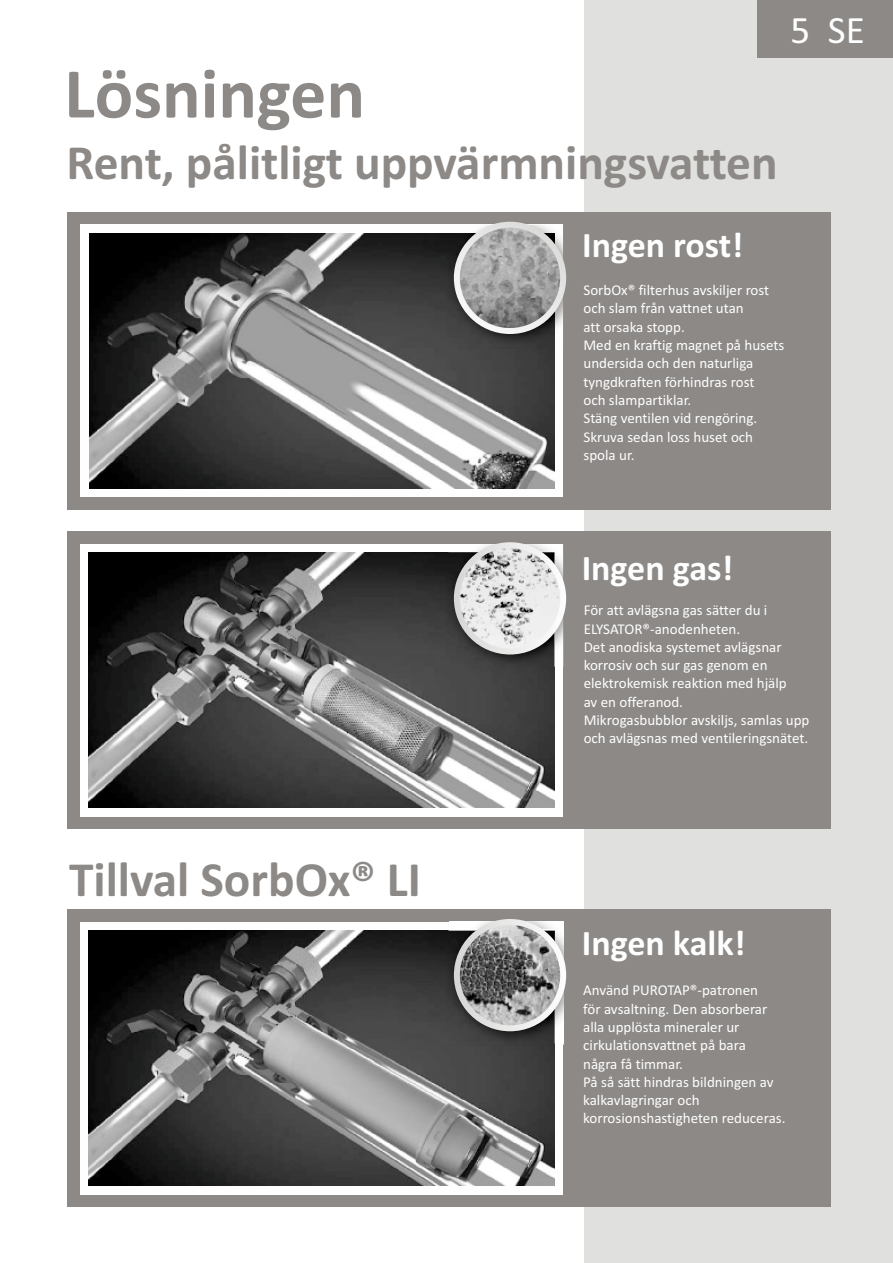
<style>
.page{position:relative;width:893px;height:1263px;background:#fff}
.page>*{position:absolute;margin:0;border:0;box-sizing:border-box;transform-origin:0 0}
.t1{font:700 72px "Calibri";color:#8c8987}
.t2{font:700 49.5px "Calibri";color:#8c8987}
.t3{font:39px "Calibri";color:#fefefe}
.t4{font:700 36px "Calibri";color:#fefefe}
.t5{font:15px/18.3px "Calibri";color:#fefefe}
</style>
<div class="page">
<div style="left:584px;top:0;width:309px;height:1263px;background:#e0e0df"></div>
<div style="left:757px;top:0;width:136px;height:57px;background:#8c8987"></div>
<div style="left:68px;top:212px;width:763px;height:298px;background:#8c8987"></div>
<div style="left:68px;top:531px;width:763px;height:298px;background:#8c8987"></div>
<div style="left:81px;top:225px;width:482px;height:272px;background:#fefefe"></div>
<div style="left:81px;top:544px;width:482px;height:272px;background:#fff"></div>
<div style="left:68px;top:909px;width:763px;height:298px;background:#8c8987"></div>
<div style="left:81px;top:922px;width:482px;height:272px;background:#fefefe"></div>
<img style="left:89px;top:233px;width:465px;height:255px">
<img style="left:448px;top:233px;width:106px;height:115px">
<img style="left:89px;top:552px;width:465px;height:255px">
<img style="left:447px;top:552px;width:108px;height:117px">
<img style="left:89px;top:931px;width:465px;height:254px">
<img style="left:447px;top:931px;width:108px;height:115px">
<svg style="left:454px;top:919px;width:112px;height:112px;background:#919191"></svg>
<svg style="left:454px;top:542px;width:112px;height:112px"></svg>
<svg style="left:454px;top:222px;width:112px;height:112px;background:#a2a2a2"></svg>
<h1 class="t1" style="left:64px;top:63px;width:302px">Lösningen</h1>
<h2 class="t2" style="left:67px;top:142px;width:713px">Rent, pålitligt uppvärmningsvatten</h2>
<h3 class="t3" style="left:790px;top:14px;width:76px">5 SE</h3>
<h3 class="t4" style="left:582px;top:230px;width:163px">Ingen rost!</h3>
<p class="t5" style="left:583px;top:282px;width:202px">SorbOx® filterhus avskiljer rost och slam från vattnet utan<br>att orsaka stopp.<br>Med en kraftig magnet på husets undersida och den naturliga tyngdkraften förhindras rost<br>och slampartiklar.<br>Stäng ventilen vid rengöring.<br>Skruva sedan loss huset och spola ur.</p>
<h3 class="t4" style="left:582px;top:553px;width:153px">Ingen gas!</h3>
<h2 class="t2" style="left:69px;top:858px;width:353px">Tillval SorbOx® LI</h2>
<p class="t5" style="left:584px;top:602px;width:227px">För att avlägsna gas sätter du i<br>ELYSATOR®-anodenheten.<br>Det anodiska systemet avlägsnar korrosiv och sur gas genom en elektrokemisk reaktion med hjälp<br>av en offeranod.<br>Mikrogasbubblor avskiljs, samlas upp och avlägsnas med ventileringsnätet.</p>
<h3 class="t4" style="left:582px;top:928px;width:165px">Ingen kalk!</h3>
<p class="t5" style="left:583px;top:982px;width:204px">Använd PUROTAP®-patronen<br>för avsaltning. Den absorberar alla upplösta mineraler ur cirkulationsvattnet på bara<br>några få timmar.<br>På så sätt hindras bildningen av kalkavlagringar och korrosionshastigheten reduceras.</p>
</div>
